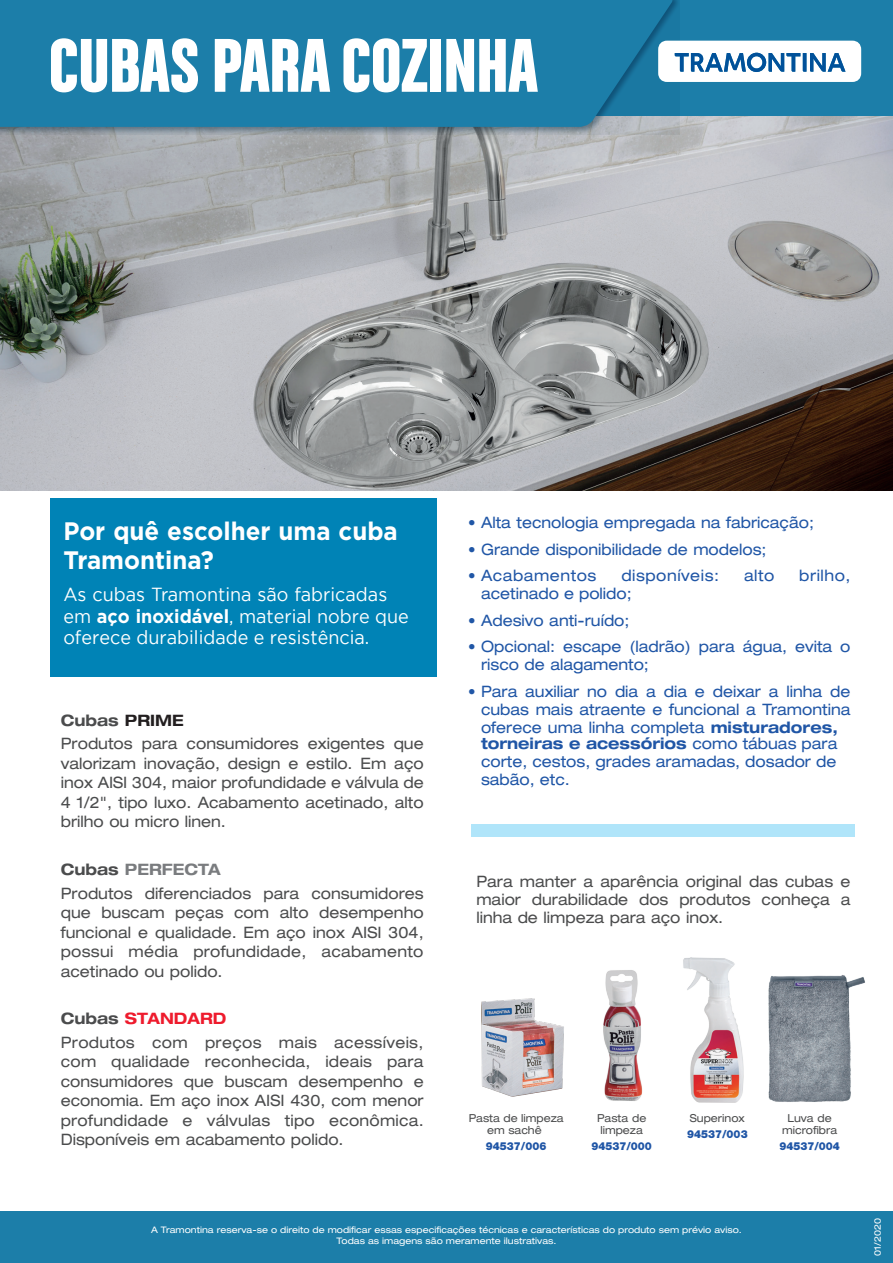
<style>
.page{position:relative;width:893px;height:1263px;background:#fff}
.page>*{position:absolute;margin:0;border:0;box-sizing:border-box;transform-origin:0 0}
.t1{font:81px "Chalet Comprime Hong Kong Eighty";color:#fff}
.t2{font:700 25.35px/29px "Gotham";color:#fff;scale:.95 1}
.t3{font:18.9px/21.6px "Gotham";color:#fff;scale:.95 1}
.t4{font:expanded 15.75px/19.5px "Helvetica Neue LT Pro";color:#4b4c4d;text-align:justify;scale:.95 1}
.t5{font:expanded 15.75px/18px "Helvetica Neue LT Pro";color:#2056a6;text-align:justify;scale:.95 1}
.t6{font:expanded 15.75px/23.7px "Helvetica Neue LT Pro";letter-spacing:.02em;color:#4b4c4d;scale:.95 1}
.t7{font:expanded 15.75px "Helvetica Neue LT Pro";letter-spacing:.035em;color:#2056a6;scale:.95 1}
.t8{font:expanded 10.95px/12.6px "Helvetica Neue LT Pro";color:#4b4c4d;text-align:center;scale:.95 1}
.t9{font:900 10.95px "Helvetica Neue LT Pro";color:#2056a6;scale:.95 1}
.t10{font:expanded 9px/10.8px "Helvetica Neue LT Pro";color:#fff;text-align:center}
.s1{font-weight:700}
.s2{font-weight:700;color:#231f20}
.s3{font-weight:700;color:#7a7c7f}
.s4{font-weight:700;color:#ee1b2d}
.s5{font-size:15px}
</style>
<div class="page">
<img style="left:0;top:116px;width:893px;height:375px">
<div style="left:471px;top:824px;width:383px;height:12px;background:#b0e5fa"></div>
<div style="left:538px;top:0;width:355px;height:116px;background:#1c7ea9"></div>
<svg style="left:0;top:0;width:680px;height:134px;background:#82919b"></svg>
<div style="left:0;top:0;width:676px;height:127px;background:#1c7ea9"></div>
<div style="left:50px;top:498px;width:387px;height:179px;background:#0083b6"></div>
<svg style="left:658px;top:41px;width:203px;height:41px;background:#ccddeb"></svg>
<img style="left:603px;top:970px;width:40px;height:131px">
<img style="left:683px;top:957px;width:61px;height:146px">
<img style="left:768px;top:975px;width:97px;height:127px">
<div style="left:0;top:1211px;width:893px;height:52px;background:#1c7ea9"></div>
<img style="left:481px;top:998px;width:83px;height:99px">
<h1 class="t1" style="left:49px;top:18px;width:490px">CUBAS PARA COZINHA</h1>
<h2 class="t2" style="left:63px;top:516px;width:354px">Por quê escolher uma cuba<br>Tramontina?</h2>
<p class="t3" style="left:63px;top:583px;width:365px">As cubas Tramontina são fabricadas em <span class="s1">aço inoxidável</span>, material nobre que oferece durabilidade e resistência.</p>
<p class="t4" style="left:61px;top:708px;width:383px;line-height:23.7px"><span class="s1">Cubas</span> <span class="s2">PRIME<br></span>Produtos para consumidores exigentes que</p>
<p class="t4" style="left:61px;top:753px;width:384px">valorizam inovação, design e estilo. Em aço inox AISI 304, maior profundidade e válvula de 4 1/2", tipo luxo. Acabamento acetinado, alto brilho ou micro linen.</p>
<p class="t4" style="left:61px;top:857px;width:383px;line-height:23.7px"><span class="s1">Cubas</span> <span class="s3">PERFECTA<br></span>Produtos diferenciados para consumidores</p>
<p class="t4" style="left:61px;top:903px;width:383px">que buscam peças com alto desempenho funcional e qualidade. Em aço inox AISI 304, possui média profundidade, acabamento acetinado ou polido.</p>
<p class="t6" style="left:61px;top:1007px;width:383px"><span class="s1">Cubas</span> <span class="s4">STANDARD<br></span>Produtos com preços mais acessíveis,</p>
<p class="t4" style="left:61px;top:1052px;width:384px">com qualidade reconhecida, ideais para consumidores que buscam desempenho e economia. Em aço inox AISI 430, com menor profundidade e válvulas tipo econômica.<br>Disponíveis em acabamento polido.</p>
<p class="t5" style="left:468px;top:514px;width:365px"><span class="s5">•</span> Alta tecnologia empregada na fabricação;</p>
<p class="t5" style="left:468px;top:540px;width:316px"><span class="s5">•</span> Grande disponibilidade de modelos;</p>
<p class="t7" style="left:468px;top:567px;width:137px"><span class="s5">•</span> Acabamentos</p>
<p class="t7" style="left:621px;top:567px;width:104px">disponíveis:</p>
<p class="t5" style="left:744px;top:567px;width:34px">alto</p>
<p class="t5" style="left:799px;top:567px;width:55px">brilho,</p>
<p class="t5" style="left:468px;top:611px;width:171px"><span class="s5">•</span> Adesivo anti-ruído;</p>
<p class="t5" style="left:481px;top:638px;width:390px;text-indent:-13px"><span class="s5">•</span> Opcional: escape (ladrão) para água, evita o risco de alagamento;</p>
<p class="t5" style="left:481px;top:682px;width:390px;text-indent:-13px"><span class="s5">•</span> Para auxiliar no dia a dia e deixar a linha de cubas mais atraente e funcional a Tramontina oferece uma linha completa <span class="s1">misturadores,</span></p>
<p class="t5" style="left:481px;top:735px;width:377px"><span class="s1">torneiras e acessórios</span> como tábuas para corte, cestos, grades aramadas, dosador de sabão, etc.</p>
<p class="t5" style="left:481px;top:585px;width:160px">acetinado e polido;</p>
<p class="t4" style="left:476px;top:872px;width:395px;line-height:18px">Para manter a aparência original das cubas e maior durabilidade dos produtos conheça a linha de limpeza para aço inox.</p>
<p class="t8" style="left:469px;top:1111px;width:102px">Pasta de limpeza em sachê</p>
<p class="t9" style="left:486px;top:1140px;width:65px">94537/006</p>
<p class="t8" style="left:597px;top:1111px;width:53px">Pasta de limpeza</p>
<p class="t9" style="left:591px;top:1140px;width:65px">94537/000</p>
<p class="t8" style="left:690px;top:1111px;width:59px">Superinox</p>
<p class="t9" style="left:687px;top:1127px;width:65px">94537/003</p>
<p class="t8" style="left:782px;top:1111px;width:60px">Luva de microfibra</p>
<p class="t9" style="left:779px;top:1140px;width:65px">94537/004</p>
<p class="t10" style="left:151px;top:1224px;width:592px">A Tramontina reserva-se o direito de modificar essas especificações técnicas e características do produto sem prévio aviso.<br>Todas as imagens são meramente ilustrativas.</p>
<p class="t10" style="left:872px;top:1256px;width:39px;rotate:-90deg">01/2020</p>
</div>
